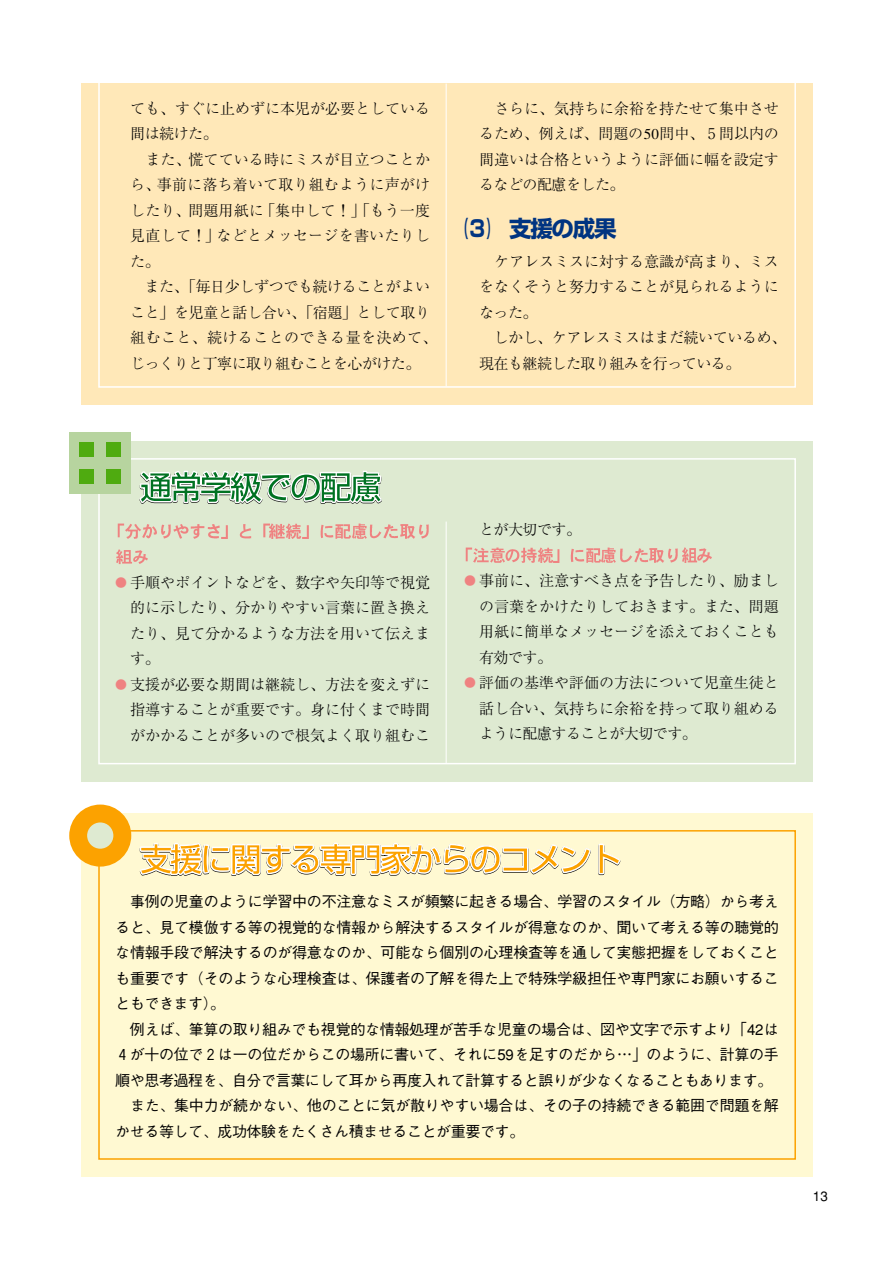
<style>
.page{position:relative;width:893px;height:1262px;background:#fff}
.page>*{position:absolute;margin:0;border:0;box-sizing:border-box;transform-origin:0 0}
.t1{font:700 22.5px "Shin Go";letter-spacing:-.055em;color:#003481;scale:.4 1}
.t2{font:300 15px/25.5px "Ryumin";color:#000;text-align:justify}
.t3{font:500 15px/25.5px "Gothic BBB";letter-spacing:-.02em;color:#000;text-align:justify}
.t4{font:300 15px/25.5px "Ryumin";letter-spacing:-.025em;color:#000}
.t5{font:300 15px/25.5px "Ryumin";letter-spacing:-.03em;color:#000}
.t6{font:500 13.5px "Gothic BBB";color:#000}
.s1{font-size:12px;color:#ef8281}
</style>
<div class="page">
<div style="left:81px;top:84px;width:732px;height:321px;background:#ffe8b8"></div>
<div style="left:98px;top:67px;width:698px;height:321px;border:2px solid #fff"></div>
<hr style="left:446px;top:84px;width:1px;height:302px;background:#fff">
<div style="left:81px;top:441px;width:732px;height:340px;background:#deead1"></div>
<div style="left:98px;top:458px;width:698px;height:306px;border:2px solid #fff"></div>
<svg style="left:139px;top:470px;width:243px;height:34px"></svg>
<div style="left:69px;top:432px;width:61px;height:61px;background:#b7d49f"></div>
<div style="left:79px;top:442px;width:15px;height:15px;background:#4fab10"></div>
<div style="left:106px;top:442px;width:14px;height:15px;background:#4fab10"></div>
<div style="left:79px;top:469px;width:15px;height:15px;background:#4fab10"></div>
<div style="left:106px;top:469px;width:14px;height:15px;background:#4fab10"></div>
<div style="left:81px;top:813px;width:732px;height:363px;background:#fff9d2"></div>
<div style="left:98px;top:830px;width:698px;height:329px;border:2px solid #fca200"></div>
<svg style="left:139px;top:842px;width:482px;height:34px"></svg>
<div style="left:69px;top:804px;width:62px;height:62px;background:#fca200;border-radius:50%"></div>
<div style="left:87px;top:822px;width:26px;height:26px;background:#deead1;border-radius:50%"></div>
<img style="left:117px;top:524px;width:54px;height:15px">
<img style="left:173px;top:524px;width:47px;height:15px">
<img style="left:221px;top:524px;width:47px;height:15px">
<img style="left:268px;top:524px;width:98px;height:15px">
<img style="left:366px;top:524px;width:63px;height:15px">
<img style="left:116px;top:549px;width:32px;height:15px">
<img style="left:465px;top:548px;width:39px;height:15px">
<img style="left:504px;top:548px;width:48px;height:15px">
<img style="left:552px;top:548px;width:48px;height:15px">
<img style="left:600px;top:548px;width:48px;height:15px">
<img style="left:649px;top:548px;width:47px;height:15px">
<img style="left:696px;top:548px;width:16px;height:15px">
<hr style="left:446px;top:521px;width:1px;height:242px;background:#fff">
<p class="t2" style="left:130px;top:97px;width:301px">ても、すぐに止めずに本児が必要としている間は続けた。</p>
<p class="t2" style="left:130px;top:148px;width:301px;text-indent:15px">また、慌てている時にミスが目立つことから、事前に落ち着いて取り組むように声がけしたり、問題用紙に「集中して！」「もう一度見直して！」などとメッセージを書いたりした。</p>
<p class="t4" style="left:130px;top:276px;width:309px;text-indent:14px">また、「毎日少しずつでも続けることがよいこと」を児童と話し合い、「宿題」として取り組むこと、続けることのできる量を決めて、じっくりと丁寧に取り組むことを心がけた。</p>
<p class="t2" style="left:479px;top:97px;width:301px;text-indent:15px">さらに、気持ちに余裕を持たせて集中させるため、例えば、問題の50問中、５問以内の間違いは合格というように評価に幅を設定するなどの配慮をした。</p>
<h1 class="t1" style="left:459px;top:220px;width:394px">（3） 支援の成果</h1>
<p class="t2" style="left:479px;top:250px;width:301px;text-indent:15px">ケアレスミスに対する意識が高まり、ミスをなくそうと努力することが見られるようになった。</p>
<p class="t5" style="left:479px;top:327px;width:309px;text-indent:14px">しかし、ケアレスミスはまだ続いているめ、現在も継続した取り組みを行っている。</p>
<p class="t2" style="left:130px;top:571px;width:301px;text-indent:-15px"><span class="s1">●</span> 手順やポイントなどを、数字や矢印等で視覚的に示したり、分かりやすい言葉に置き換えたり、見て分かるような方法を用いて伝えます。</p>
<p class="t2" style="left:130px;top:673px;width:301px;text-indent:-15px"><span class="s1">●</span> 支援が必要な期間は継続し、方法を変えずに指導することが重要です。身に付くまで時間がかかることが多いので根気よく取り組むこ</p>
<p class="t2" style="left:479px;top:519px;width:103px">とが大切です。</p>
<p class="t2" style="left:479px;top:570px;width:301px;text-indent:-15px"><span class="s1">●</span> 事前に、注意すべき点を予告したり、励ましの言葉をかけたりしておきます。また、問題用紙に簡単なメッセージを添えておくことも有効です。</p>
<p class="t2" style="left:479px;top:672px;width:301px;text-indent:-15px"><span class="s1">●</span> 評価の基準や評価の方法について児童生徒と話し合い、気持ちに余裕を持って取り組めるように配慮することが大切です。</p>
<p class="t3" style="left:115px;top:891px;width:665px;text-indent:15px">事例の児童のように学習中の不注意なミスが頻繁に起きる場合、学習のスタイル（方略）から考えると、見て模倣する等の視覚的な情報から解決するスタイルが得意なのか、聞いて考える等の聴覚的な情報手段で解決するのが得意なのか、可能なら個別の心理検査等を通して実態把握をしておくことも重要です（そのような心理検査は、保護者の了解を得た上で特殊学級担任や専門家にお願いすることもできます）。</p>
<p class="t3" style="left:130px;top:1018px;width:650px">例えば、筆算の取り組みでも視覚的な情報処理が苦手な児童の場合は、図や文字で示すより「42は</p>
<p class="t3" style="left:115px;top:1044px;width:665px">４が十の位で２は一の位だからこの場所に書いて、それに59を足すのだから…」のように、計算の手</p>
<p class="t3" style="left:115px;top:1069px;width:658px">順や思考過程を、自分で言葉にして耳から再度入れて計算すると誤りが少なくなることもあります。</p>
<p class="t3" style="left:130px;top:1095px;width:650px">また、集中力が続かない、他のことに気が散りやすい場合は、その子の持続できる範囲で問題を解</p>
<p class="t3" style="left:115px;top:1120px;width:410px">かせる等して、成功体験をたくさん積ませることが重要です。</p>
<p class="t6" style="left:813px;top:1191px;width:17px">13</p>
</div>
